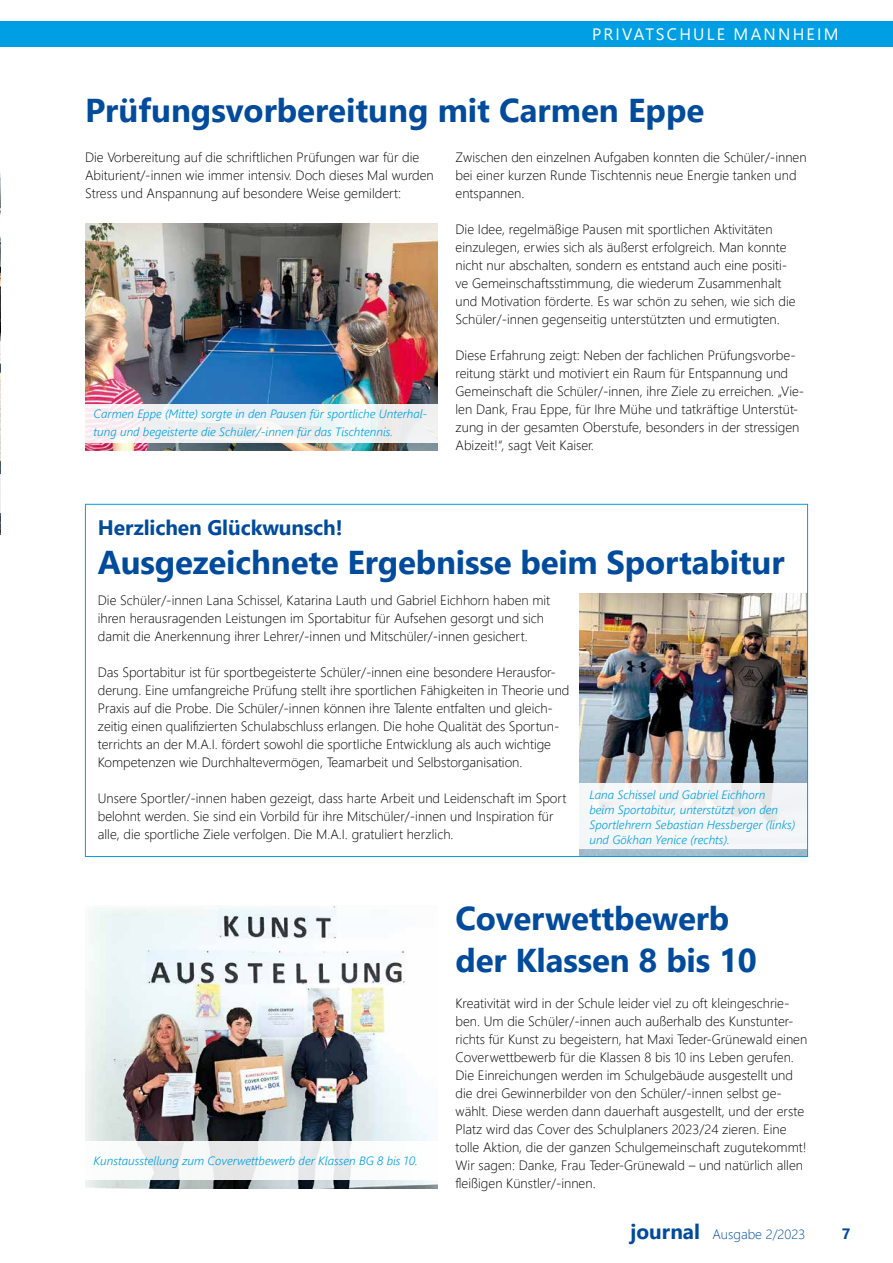
<style>
.page{position:relative;width:893px;height:1263px;background:#fff}
.page>*{position:absolute;margin:0;border:0;box-sizing:border-box;transform-origin:0 0}
.t1{font:700 33px/42px "Segoe UI";letter-spacing:-.005em;color:#004b9c}
.t2{font:700 21px "Segoe UI";letter-spacing:-.005em;color:#004b9c}
.t3{font:16.5px "Segoe UI";letter-spacing:.135em;color:#fff}
.t4{font:700 15px "Segoe UI";color:#004b9c}
.t5{font:300 13.5px/18px "Segoe UI";color:#000}
.t6{font:300 13.5px "Segoe UI";color:#004b9c}
.t7{font:italic 300 12px/15px "Segoe UI";color:#009fe3}
.s1{font-weight:700;font-size:20.85px}
</style>
<div class="page">
<img style="left:85px;top:224px;width:352px;height:227px">
<img style="left:85px;top:906px;width:352px;height:282px">
<div style="left:0;top:21px;width:893px;height:26px;background:#009fe3"></div>
<img style="left:0;top:173px;width:1px;height:361px">
<div style="left:0;top:475px;width:17px;height:38px;background:#fff"></div>
<div style="left:83px;top:404px;width:358px;height:38px;background:linear-gradient(to right,#f7f1f5,#ebf2f2)"></div>
<svg style="left:85px;top:1141px;width:352px;height:38px"></svg>
<img style="left:579px;top:594px;width:227px;height:261px">
<div style="left:573px;top:783px;width:243px;height:65px;background:#f3f6f8"></div>
<p class="t3" style="left:592px;top:18px;width:248px">PRIVATSCHULE MANNHEIM</p>
<h1 class="t1" style="left:85px;top:87px;width:621px">Prüfungsvorbereitung mit Carmen Eppe</h1>
<p class="t5" style="left:85px;top:147px;width:350px">Die Vorbereitung auf die schriftlichen Prüfungen war für die<br>Abiturient/-innen wie immer intensiv. Doch dieses Mal wurden<br>Stress und Anspannung auf besondere Weise gemildert:</p>
<p class="t5" style="left:455px;top:147px;width:353px">Zwischen den einzelnen Aufgaben konnten die Schüler/-innen bei einer kurzen Runde Tischtennis neue Energie tanken und entspannen.</p>
<p class="t5" style="left:455px;top:219px;width:342px">Die Idee, regelmäßige Pausen mit sportlichen Aktivitäten einzulegen, erwies sich als äußerst erfolgreich. Man konnte nicht nur abschalten, sondern es entstand auch eine positi&shy;ve Gemeinschaftsstimmung, die wiederum Zusammenhalt und Motivation förderte. Es war schön zu sehen, wie sich die Schüler/-innen gegenseitig unterstützten und ermutigten.</p>
<p class="t5" style="left:455px;top:345px;width:350px">Diese Erfahrung zeigt: Neben der fachlichen Prüfungsvorbe&shy;reitung stärkt und motiviert ein Raum für Entspannung und Gemeinschaft die Schüler/-innen, ihre Ziele zu erreichen. „Vie&shy;len Dank, Frau Eppe, für Ihre Mühe und tatkräftige Unterstüt&shy;zung in der gesamten Oberstufe, besonders in der stressigen Abizeit!“, sagt Veit Kaiser.</p>
<p class="t7" style="left:94px;top:403px;width:335px;line-height:18px">Carmen Eppe (Mitte) sorgte in den Pausen für sportliche Unterhal&shy;tung und begeisterte die Schüler/-innen für das Tischtennis.</p>
<h2 class="t2" style="left:98px;top:507px;width:246px">Herzlichen Glückwunsch!</h2>
<h1 class="t1" style="left:98px;top:538px;width:688px">Ausgezeichnete Ergebnisse beim Sportabitur</h1>
<p class="t5" style="left:98px;top:590px;width:454px">Die Schüler/-innen Lana Schissel, Katarina Lauth und Gabriel Eichhorn haben mit ihren herausragenden Leistungen im Sportabitur für Aufsehen gesorgt und sich damit die Anerkennung ihrer Lehrer/-innen und Mitschüler/-innen gesichert.</p>
<p class="t5" style="left:98px;top:662px;width:473px">Das Sportabitur ist für sportbegeisterte Schüler/-innen eine besondere Herausfor&shy;derung. Eine umfangreiche Prüfung stellt ihre sportlichen Fähigkeiten in Theorie und Praxis auf die Probe. Die Schüler/-innen können ihre Talente entfalten und gleich&shy;zeitig einen qualifizierten Schulabschluss erlangen. Die hohe Qualität des Sportun&shy;terrichts an der M.A.I. fördert sowohl die sportliche Entwicklung als auch wichtige Kompetenzen wie Durchhaltevermögen, Teamarbeit und Selbstorganisation.</p>
<p class="t5" style="left:98px;top:788px;width:470px">Unsere Sportler/-innen haben gezeigt, dass harte Arbeit und Leidenschaft im Sport belohnt werden. Sie sind ein Vorbild für ihre Mitschüler/-innen und Inspiration für alle, die sportliche Ziele verfolgen. Die M.A.I. gratuliert herzlich.</p>
<p class="t7" style="left:589px;top:785px;width:207px">Lana Schissel und Gabriel Eichhorn<br>beim Sportabitur, unterstützt von den Sportlehrern Sebastian Hessberger (links) und Gökhan Yenice (rechts).</p>
<p class="t7" style="left:94px;top:1151px;width:326px">Kunstausstellung zum Coverwettbewerb der Klassen BG 8 bis 10.</p>
<h1 class="t1" style="left:455px;top:894px;width:303px">Coverwettbewerb der Klassen 8 bis 10</h1>
<p class="t5" style="left:455px;top:993px;width:353px">Kreativität wird in der Schule leider viel zu oft kleingeschrie&shy;ben. Um die Schüler/-innen auch außerhalb des Kunstunter&shy;richts für Kunst zu begeistern, hat Maxi Teder-Grünewald einen Coverwettbewerb für die Klassen 8 bis 10 ins Leben gerufen.<br>Die Einreichungen werden im Schulgebäude ausgestellt und die drei Gewinnerbilder von den Schüler/-innen selbst ge&shy;wählt. Diese werden dann dauerhaft ausgestellt, und der erste Platz wird das Cover des Schulplaners 2023/24 zieren. Eine tolle Aktion, die der ganzen Schulgemeinschaft zugutekommt!<br>Wir sagen: Danke, Frau Teder-Grünewald – und natürlich allen fleißigen Künstler/-innen.</p>
<p class="t6" style="left:631px;top:1221px;width:176px"><span class="s1">journal</span> Ausgabe 2/2023</p>
<p class="t4" style="left:842px;top:1219px;width:10px">7</p>
</div>
